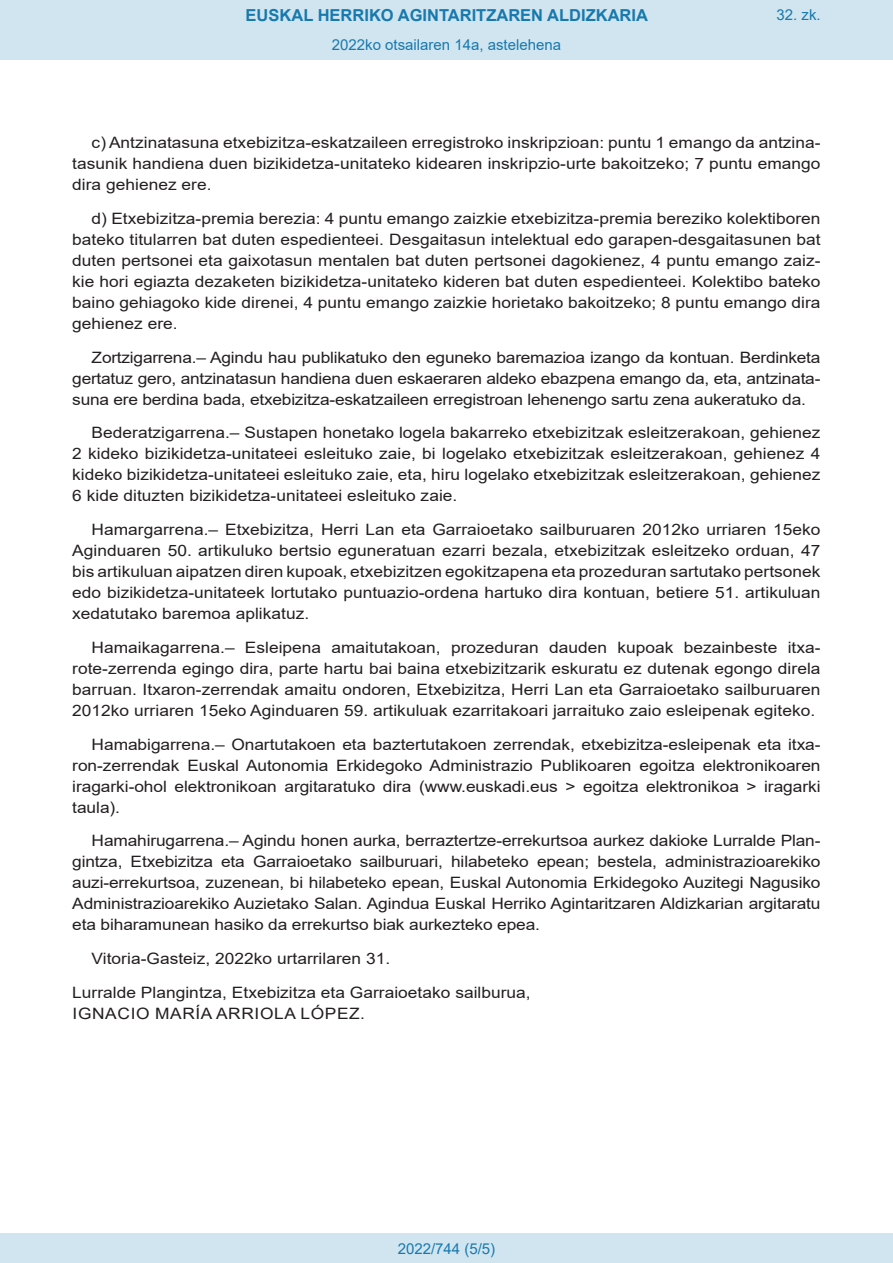
<style>
.page{position:relative;width:893px;height:1263px;background:#fff}
.page>*{position:absolute;margin:0;border:0;box-sizing:border-box;transform-origin:0 0}
.t1{font:700 16.5px "Arial";color:#1879ad}
.BOPVDetalle{font:15.6px/21px "Arial";color:#231f20;text-align:justify;scale:1.11 1}
.BOPVFirmaPuesto{font:15.6px "Arial";color:#231f20;scale:1.11 1}
.BOPVFirmaLugFec{font:15.6px "Arial";color:#231f20;scale:1.11 1}
.BOPVFirmaNombre{font:15.6px "Arial";letter-spacing:.035em;color:#231f20;scale:1.11 1}
.Paginacion_Centro{font:15px "Arial";color:#1879ad}
</style>
<div class="page">
<div style="left:0;top:0;width:893px;height:60px;background:#d0e5f0"></div>
<div style="left:0;top:1233px;width:893px;height:30px;background:#d0e5f0"></div>
<p class="t1" style="left:246px;top:3px;width:404px">EUSKAL HERRIKO AGINTARITZAREN ALDIZKARIA</p>
<p class="Paginacion_Centro" style="left:332px;top:35px;width:231px">2022ko otsailaren 14a, astelehena</p>
<p class="Paginacion_Centro" style="left:776px;top:5px;width:46px">32. zk.</p>
<p class="BOPVDetalle" style="left:72px;top:132px;width:676px;text-indent:19px">c) Antzinatasuna etxebizitza-eskatzaileen erregistroko inskripzioan: puntu 1 emango da antzina&shy;tasunik handiena duen bizikidetza-unitateko kidearen inskripzio-urte bakoitzeko; 7 puntu emango dira gehienez ere.</p>
<p class="BOPVDetalle" style="left:72px;top:208px;width:676px;text-indent:19px">d) Etxebizitza-premia berezia: 4 puntu emango zaizkie etxebizitza-premia bereziko kolektiboren bateko titularren bat duten espedienteei. Desgaitasun intelektual edo garapen-desgaitasunen bat duten pertsonei eta gaixotasun mentalen bat duten pertsonei dagokienez, 4 puntu emango zaiz&shy;kie hori egiazta dezaketen bizikidetza-unitateko kideren bat duten espedienteei. Kolektibo bateko baino gehiagoko kide direnei, 4 puntu emango zaizkie horietako bakoitzeko; 8 puntu emango dira gehienez ere.</p>
<p class="BOPVDetalle" style="left:72px;top:347px;width:676px;text-indent:19px">Zortzigarrena.– Agindu hau publikatuko den eguneko baremazioa izango da kontuan. Berdinketa gertatuz gero, antzinatasun handiena duen eskaeraren aldeko ebazpena emango da, eta, antzinata&shy;suna ere berdina bada, etxebizitza-eskatzaileen erregistroan lehenengo sartu zena aukeratuko da.</p>
<p class="BOPVDetalle" style="left:72px;top:422px;width:676px;text-indent:19px">Bederatzigarrena.– Sustapen honetako logela bakarreko etxebizitzak esleitzerakoan, gehienez 2 kideko bizikidetza-unitateei esleituko zaie, bi logelako etxebizitzak esleitzerakoan, gehienez 4 kideko bizikidetza-unitateei esleituko zaie, eta, hiru logelako etxebizitzak esleitzerakoan, gehienez 6 kide dituzten bizikidetza-unitateei esleituko zaie.</p>
<p class="BOPVDetalle" style="left:72px;top:519px;width:676px;text-indent:19px">Hamargarrena.– Etxebizitza, Herri Lan eta Garraioetako sailburuaren 2012ko urriaren 15eko Aginduaren 50. artikuluko bertsio eguneratuan ezarri bezala, etxebizitzak esleitzeko orduan, 47 bis artikuluan aipatzen diren kupoak, etxebizitzen egokitzapena eta prozeduran sartutako pertsonek edo bizikidetza-unitateek lortutako puntuazio-ordena hartuko dira kontuan, betiere 51. artikuluan xedatutako baremoa aplikatuz.</p>
<p class="BOPVDetalle" style="left:72px;top:637px;width:676px;text-indent:19px">Hamaikagarrena.– Esleipena amaitutakoan, prozeduran dauden kupoak bezainbeste itxa&shy;rote-zerrenda egingo dira, parte hartu bai baina etxebizitzarik eskuratu ez dutenak egongo direla barruan. Itxaron-zerrendak amaitu ondoren, Etxebizitza, Herri Lan eta Garraioetako sailburuaren 2012ko urriaren 15eko Aginduaren 59. artikuluak ezarritakoari jarraituko zaio esleipenak egiteko.</p>
<p class="BOPVDetalle" style="left:72px;top:734px;width:676px;text-indent:19px">Hamabigarrena.– Onartutakoen eta baztertutakoen zerrendak, etxebizitza-esleipenak eta itxa&shy;ron-zerrendak Euskal Autonomia Erkidegoko Administrazio Publikoaren egoitza elektronikoaren iragarki-ohol elektronikoan argitaratuko dira (www.euskadi.eus &gt; egoitza elektronikoa &gt; iragarki taula).</p>
<p class="BOPVDetalle" style="left:72px;top:830px;width:676px;text-indent:19px">Hamahirugarrena.– Agindu honen aurka, berraztertze-errekurtsoa aurkez dakioke Lurralde Plan&shy;gintza, Etxebizitza eta Garraioetako sailburuari, hilabeteko epean; bestela, administrazioarekiko auzi-errekurtsoa, zuzenean, bi hilabeteko epean, Euskal Autonomia Erkidegoko Auzitegi Nagusiko Administrazioarekiko Auzietako Salan. Agindua Euskal Herriko Agintaritzaren Aldizkarian argitaratu eta biharamunean hasiko da errekurtso biak aurkezteko epea.</p>
<p class="BOPVFirmaLugFec" style="left:92px;top:948px;width:270px">Vitoria-Gasteiz, 2022ko urtarrilaren 31.</p>
<p class="BOPVFirmaPuesto" style="left:72px;top:982px;width:415px">Lurralde Plangintza, Etxebizitza eta Garraioetako sailburua,</p>
<p class="BOPVFirmaNombre" style="left:73px;top:1003px;width:265px">IGNACIO MARÍA ARRIOLA LÓPEZ.</p>
<p class="Paginacion_Centro" style="left:398px;top:1238px;width:99px">2022/744 (5/5)</p>
</div>
